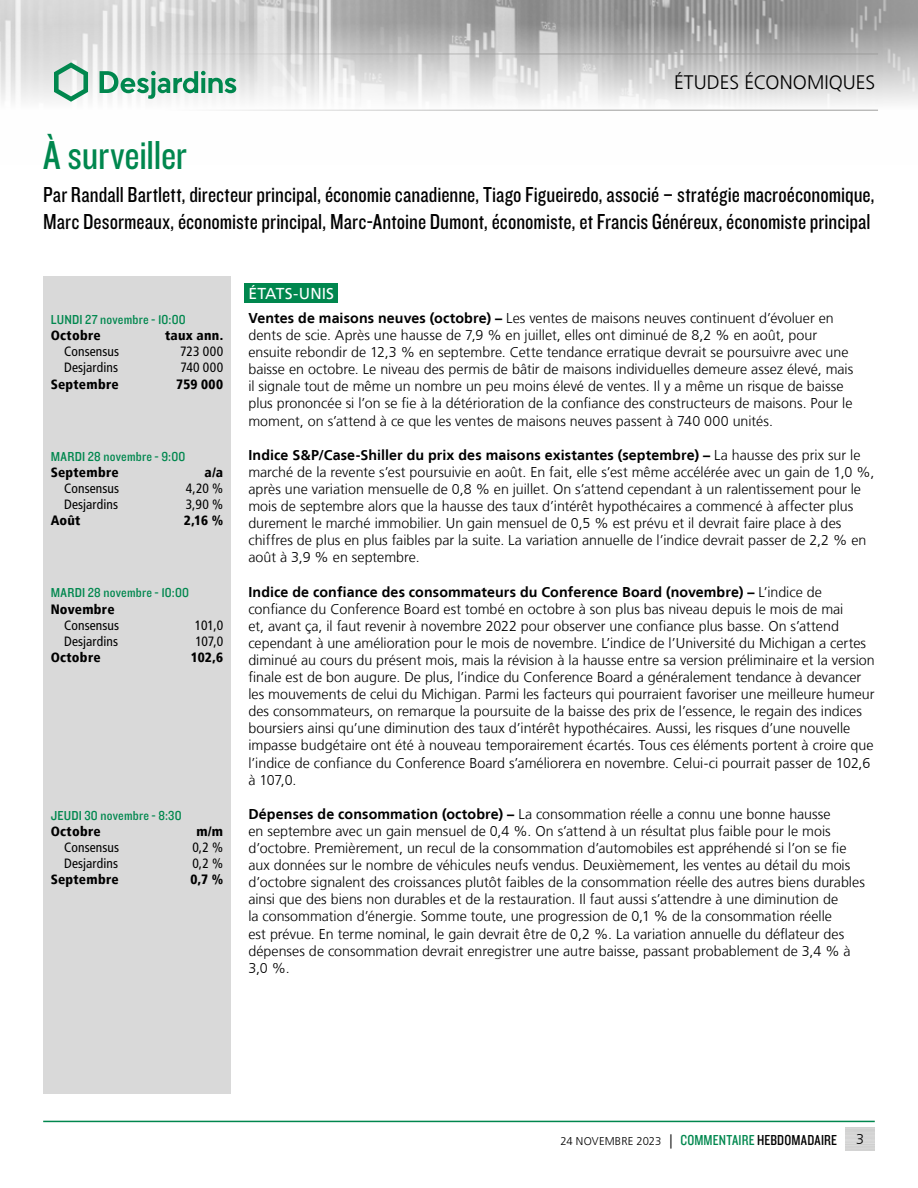
<style>
.page{position:relative;width:918px;height:1188px;background:#fff}
.page>*{position:absolute;margin:0;border:0;box-sizing:border-box;transform-origin:0 0}
.t1{font:42px "Knockout 29 Junior Ltweight";letter-spacing:-.005em;color:#00874e}
.t2{font:22.5px/27px "Knockout 29 Junior Ltweight";color:#000}
.t3{font:300 19.5px "Frutiger LT";color:#000}
.t4{font:15.75px "Frutiger LT";letter-spacing:.005em;color:#fff}
.t5{font:300 14.25px/17.1px "Frutiger LT";color:#000}
.t6{font:condensed 13.5px "Frutiger LT";letter-spacing:.01em;color:#000}
.t7{font:900 condensed 13.5px "Frutiger LT";letter-spacing:.02em;color:#000}
.t8{font:13.5px "Knockout 30 Junior Welterwt";letter-spacing:.015em;color:#00874e}
.t9{font:300 11.25px "Frutiger LT";letter-spacing:.005em;color:#000}
.s1{font-weight:700}
.s2{font-size:14.25px}
.s3{font-family:"Knockout 29 Junior Ltweight";font-weight:400;font-size:15px;color:#00874e}
.s4{font-family:"Knockout 29 Junior Ltweight";font-weight:400;font-size:15px}
</style>
<div class="page">
<img style="left:0;top:0;width:918px;height:110px">
<hr style="left:0;top:54px;width:878px;height:1px;background:#9d9d9c">
<hr style="left:0;top:110px;width:878px;height:1px;background:#9d9d9c">
<svg style="left:54px;top:62px;width:34px;height:40px"></svg>
<svg style="left:100px;top:71px;width:136px;height:28px"></svg>
<hr style="left:43px;top:1121px;width:832px;height:1px;background:#00874e">
<div style="left:43px;top:276px;width:188px;height:818px;background:#d9d9d9"></div>
<div style="left:244px;top:283px;width:94px;height:20px;background:#00874e"></div>
<h3 class="t3" style="left:674px;top:72px;width:203px">ÉTUDES ÉCONOMIQUES</h3>
<h1 class="t1" style="left:43px;top:128px;width:145px">À surveiller</h1>
<p class="t2" style="left:43px;top:180px;width:833px">Par Randall Bartlett, directeur principal, économie canadienne, Tiago Figueiredo, associé – stratégie macroéconomique,<br>Marc Desormeaux, économiste principal, Marc-Antoine Dumont, économiste, et Francis Généreux, économiste principal</p>
<p class="t8" style="left:51px;top:310px;width:137px">LUNDI 27 novembre - 10:00</p>
<p class="t7" style="left:51px;top:327px;width:52px">Octobre</p>
<p class="t7" style="left:165px;top:327px;width:60px">taux ann.</p>
<p class="t6" style="left:64px;top:344px;width:57px">Consensus</p>
<p class="t6" style="left:180px;top:344px;width:45px">723 000</p>
<p class="t6" style="left:64px;top:360px;width:55px">Desjardins</p>
<p class="t6" style="left:180px;top:360px;width:44px">740 000</p>
<p class="t7" style="left:51px;top:376px;width:70px">Septembre</p>
<p class="t7" style="left:176px;top:376px;width:48px">759 000</p>
<p class="t8" style="left:51px;top:447px;width:136px">MARDI 28 novembre - 9:00</p>
<p class="t7" style="left:51px;top:464px;width:70px">Septembre</p>
<p class="t7" style="left:204px;top:464px;width:20px">a/a</p>
<p class="t6" style="left:64px;top:480px;width:57px">Consensus</p>
<p class="t6" style="left:186px;top:480px;width:39px">4,20 %</p>
<p class="t6" style="left:64px;top:497px;width:55px">Desjardins</p>
<p class="t6" style="left:186px;top:497px;width:39px">3,90 %</p>
<p class="t7" style="left:51px;top:513px;width:31px">Août</p>
<p class="t7" style="left:184px;top:513px;width:41px">2,16 %</p>
<p class="t8" style="left:51px;top:584px;width:140px">MARDI 28 novembre - 10:00</p>
<p class="t7" style="left:51px;top:601px;width:65px">Novembre</p>
<p class="t6" style="left:64px;top:617px;width:57px">Consensus</p>
<p class="t6" style="left:195px;top:617px;width:30px">101,0</p>
<p class="t6" style="left:64px;top:633px;width:55px">Desjardins</p>
<p class="t6" style="left:195px;top:633px;width:29px">107,0</p>
<p class="t7" style="left:51px;top:649px;width:52px">Octobre</p>
<p class="t7" style="left:191px;top:649px;width:34px">102,6</p>
<p class="t8" style="left:51px;top:806px;width:132px">JEUDI 30 novembre - 8:30</p>
<p class="t7" style="left:51px;top:823px;width:52px">Octobre</p>
<p class="t7" style="left:196px;top:823px;width:28px">m/m</p>
<p class="t6" style="left:64px;top:839px;width:57px">Consensus</p>
<p class="t6" style="left:192px;top:839px;width:32px">0,2 %</p>
<p class="t6" style="left:64px;top:856px;width:55px">Desjardins</p>
<p class="t6" style="left:192px;top:856px;width:32px">0,2 %</p>
<p class="t7" style="left:51px;top:872px;width:70px">Septembre</p>
<p class="t7" style="left:190px;top:872px;width:34px">0,7 %</p>
<p class="t4" style="left:248px;top:284px;width:87px">ÉTATS-UNIS</p>
<p class="t5" style="left:248px;top:310px;width:606px"><span class="s1">Ventes de maisons neuves (octobre) –</span> Les ventes de maisons neuves continuent d’évoluer en dents de scie. Après une hausse de 7,9 % en juillet, elles ont diminué de 8,2 % en août, pour ensuite rebondir de 12,3 % en septembre. Cette tendance erratique devrait se poursuivre avec une baisse en octobre. Le niveau des permis de bâtir de maisons individuelles demeure assez élevé, mais il signale tout de même un nombre un peu moins élevé de ventes. Il y a même un risque de baisse plus prononcée si l’on se fie à la détérioration de la confiance des constructeurs de maisons. Pour le moment, on s’attend à ce que les ventes de maisons neuves passent à 740 000 unités.</p>
<p class="t5" style="left:248px;top:446px;width:627px"><span class="s1">Indice S&amp;P/Case-Shiller du prix des maisons existantes (septembre) –</span> La hausse des prix sur le marché de la revente s’est poursuivie en août. En fait, elle s’est même accélérée avec un gain de 1,0 %, après une variation mensuelle de 0,8 % en juillet. On s’attend cependant à un ralentissement pour le mois de septembre alors que la hausse des taux d’intérêt hypothécaires a commencé à affecter plus durement le marché immobilier. Un gain mensuel de 0,5 % est prévu et il devrait faire place à des chiffres de plus en plus faibles par la suite. La variation annuelle de l’indice devrait passer de 2,2 % en août à 3,9 % en septembre.</p>
<p class="t5" style="left:248px;top:583px;width:628px"><span class="s1">Indice de confiance des consommateurs du Conference Board (novembre) –</span> L’indice de confiance du Conference Board est tombé en octobre à son plus bas niveau depuis le mois de mai<br>et, avant ça, il faut revenir à novembre 2022 pour observer une confiance plus basse. On s’attend cependant à une amélioration pour le mois de novembre. L’indice de l’Université du Michigan a certes diminué au cours du présent mois, mais la révision à la hausse entre sa version préliminaire et la version finale est de bon augure. De plus, l’indice du Conference Board a généralement tendance à devancer les mouvements de celui du Michigan. Parmi les facteurs qui pourraient favoriser une meilleure humeur des consommateurs, on remarque la poursuite de la baisse des prix de l’essence, le regain des indices boursiers ainsi qu’une diminution des taux d’intérêt hypothécaires. Aussi, les risques d’une nouvelle impasse budgétaire ont été à nouveau temporairement écartés. Tous ces éléments portent à croire que l’indice de confiance du Conference Board s’améliorera en novembre. Celui-ci pourrait passer de 102,6 à 107,0.</p>
<p class="t5" style="left:248px;top:806px;width:618px"><span class="s1">Dépenses de consommation (octobre) –</span> La consommation réelle a connu une bonne hausse<br>en septembre avec un gain mensuel de 0,4 %. On s’attend à un résultat plus faible pour le mois d’octobre. Premièrement, un recul de la consommation d’automobiles est appréhendé si l’on se fie aux données sur le nombre de véhicules neufs vendus. Deuxièmement, les ventes au détail du mois d’octobre signalent des croissances plutôt faibles de la consommation réelle des autres biens durables ainsi que des biens non durables et de la restauration. Il faut aussi s’attendre à une diminution de<br>la consommation d’énergie. Somme toute, une progression de 0,1 % de la consommation réelle<br>est prévue. En terme nominal, le gain devrait être de 0,2 %. La variation annuelle du déflateur des dépenses de consommation devrait enregistrer une autre baisse, passant probablement de 3,4 % à 3,0 %.</p>
<p class="t9" style="left:561px;top:1135px;width:278px">24 NOVEMBRE 2023 <span class="s2">|</span> <span class="s3">COMMENTAIRE</span> <span class="s4">HEBDOMADAIRE</span></p>
<p class="t5" style="left:856px;top:1131px;width:9px">3</p>
</div>
